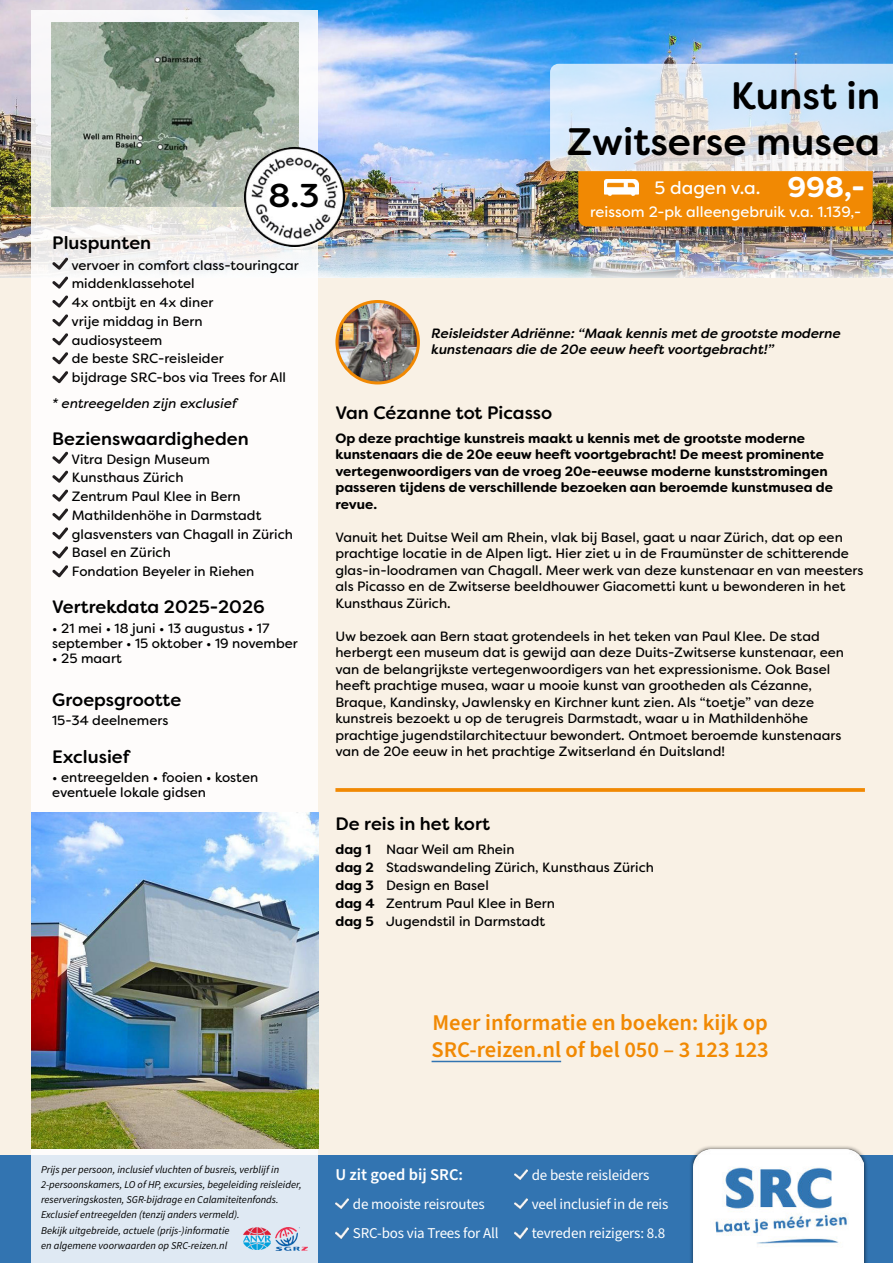
<style>
.page{position:relative;width:893px;height:1263px;background:#fff}
.page>*{position:absolute;margin:0;border:0;box-sizing:border-box;transform-origin:0 0}
.t1{font:500 38.25px/45.9px "Filson Soft";color:#000;text-align:right}
.t2{font:500 33px "Filson Soft";color:#000}
.t3{font:600 22.5px/27px "Source Sans Pro";color:#f18903}
.t4{font:500 18px "Filson Soft";color:#000}
.t5{font:18px "Filson Soft";color:#fff}
.t6{font:600 16.5px "Source Sans Pro";color:#fff}
.t7{font:15px "Source Sans Pro";letter-spacing:-.01em;color:#fff}
.t8{font:15px "Filson Soft";color:#fff}
.t9{font:13.5px/18.8px "Filson Soft";color:#000}
.t10{font:700 13.5px/18px "Filson Soft";color:#000}
.t11{font:italic 500 13.5px/16.5px "Filson Soft";color:#000}
.t12{font:italic 13.5px "Filson Soft";color:#000}
.t13{font:italic 10.5px "Source Sans Variable";color:#000}
.s1{font-weight:700;font-size:28.5px}
</style>
<div class="page">
<img style="left:0;top:0;width:893px;height:278px">
<div style="left:0;top:279px;width:893px;height:876px;background:#f9f1e5"></div>
<div style="left:0;top:1155px;width:893px;height:108px;background:#3274b1"></div>
<div style="left:689px;top:1145px;width:179px;height:118px;background:#000;opacity:.7"></div>
<img style="left:693px;top:1149px;width:171px;height:114px">
<svg style="left:32px;top:11px;width:286px;height:1252px;background:#f7f7f8"></svg>
<img style="left:243px;top:1228px;width:27px;height:22px">
<img style="left:275px;top:1228px;width:32px;height:22px">
<svg style="left:515px;top:1228px;width:12px;height:10px"></svg>
<svg style="left:515px;top:1199px;width:12px;height:10px"></svg>
<svg style="left:515px;top:1169px;width:12px;height:10px"></svg>
<svg style="left:335px;top:1228px;width:13px;height:10px"></svg>
<svg style="left:335px;top:1199px;width:13px;height:10px"></svg>
<hr style="left:432px;top:1061px;width:129px;height:1px;background:#3274b1">
<svg style="left:335px;top:788px;width:530px;height:4px;background:#f18f10"></svg>
<img style="left:337px;top:301px;width:81px;height:82px;border-radius:41px">
<div style="left:335px;top:300px;width:85px;height:84px;border:3px solid #f18903;border-radius:50%"></div>
<img style="left:32px;top:812px;width:286px;height:336px">
<svg style="left:52px;top:565px;width:16px;height:12px"></svg>
<svg style="left:52px;top:546px;width:16px;height:12px"></svg>
<svg style="left:52px;top:527px;width:16px;height:12px"></svg>
<svg style="left:52px;top:508px;width:16px;height:12px"></svg>
<svg style="left:52px;top:490px;width:16px;height:11px"></svg>
<svg style="left:52px;top:470px;width:16px;height:13px"></svg>
<svg style="left:52px;top:452px;width:16px;height:11px"></svg>
<svg style="left:52px;top:371px;width:16px;height:12px"></svg>
<svg style="left:52px;top:352px;width:16px;height:12px"></svg>
<svg style="left:52px;top:333px;width:16px;height:12px"></svg>
<svg style="left:52px;top:314px;width:16px;height:12px"></svg>
<svg style="left:52px;top:296px;width:16px;height:11px"></svg>
<svg style="left:52px;top:276px;width:16px;height:13px"></svg>
<svg style="left:52px;top:258px;width:16px;height:11px"></svg>
<img style="left:51px;top:22px;width:247px;height:185px">
<img style="left:244px;top:147px;width:100px;height:100px">
<svg style="left:550px;top:64px;width:343px;height:162px;background:#dac4a2"></svg>
<h3 class="t4" style="left:52px;top:231px;width:100px">Pluspunten</h3>
<h2 class="t2" style="left:269px;top:174px;width:53px">8.3</h2>
<p class="t9" style="left:71px;top:255px;width:229px">vervoer in comfort class-touringcar middenklassehotel<br>4x ontbijt en 4x diner<br>vrije middag in Bern<br>audiosysteem<br>de beste SRC-reisleider<br>bijdrage SRC-bos via Trees for All</p>
<p class="t12" style="left:52px;top:395px;width:186px">* entreegelden zijn exclusief</p>
<h3 class="t4" style="left:52px;top:427px;width:198px">Bezienswaardigheden</h3>
<p class="t9" style="left:71px;top:450px;width:223px">Vitra Design Museum<br>Kunsthaus Zürich<br>Zentrum Paul Klee in Bern<br>Mathildenhöhe in Darmstadt glasvensters van Chagall in Zürich<br>Basel en Zürich<br>Fondation Beyeler in Riehen</p>
<h3 class="t4" style="left:52px;top:595px;width:214px">Vertrekdata 2025-2026</h3>
<p class="t9" style="left:52px;top:620px;width:247px;line-height:15px">• 21 mei • 18 juni • 13 augustus • 17 september • 15 oktober • 19 november</p>
<p class="t9" style="left:52px;top:649px;width:71px">• 25 maart</p>
<h3 class="t4" style="left:52px;top:688px;width:131px">Groepsgrootte</h3>
<p class="t9" style="left:52px;top:711px;width:118px">15-34 deelnemers</p>
<h3 class="t4" style="left:52px;top:745px;width:79px">Exclusief</h3>
<p class="t9" style="left:52px;top:770px;width:207px;line-height:15px">• entreegelden • fooien • kosten eventuele lokale gidsen</p>
<h1 class="t1" style="left:567px;top:73px;width:314px">Kunst in<br>Zwitserse musea</h1>
<h3 class="t5" style="left:654px;top:176px;width:212px">5 dagen v.a. <span class="s1">998,-</span></h3>
<p class="t8" style="left:590px;top:202px;width:272px">reissom 2-pk alleengebruik v.a. 1.139,-</p>
<p class="t11" style="left:432px;top:325px;width:411px">Reisleidster Adriënne: “Maak kennis met de grootste moderne kunstenaars die de 20e eeuw heeft voortgebracht!”</p>
<h3 class="t4" style="left:335px;top:401px;width:218px">Van Cézanne tot Picasso</h3>
<p class="t10" style="left:335px;top:430px;width:499px;line-height:16.5px">Op deze prachtige kunstreis maakt u kennis met de grootste moderne kunstenaars die de 20e eeuw heeft voortgebracht! De meest prominente vertegenwoordigers van de vroeg 20e-eeuwse moderne kunststromingen passeren tijdens de verschillende bezoeken aan beroemde kunstmusea de revue.</p>
<p class="t9" style="left:335px;top:528px;width:530px;line-height:16.5px">Vanuit het Duitse Weil am Rhein, vlak bij Basel, gaat u naar Zürich, dat op een prachtige locatie in de Alpen ligt. Hier ziet u in de Fraumünster de schitterende glas-in-loodramen van Chagall. Meer werk van deze kunstenaar en van meesters als Picasso en de Zwitserse beeldhouwer Giacometti kunt u bewonderen in het Kunsthaus Zürich.</p>
<p class="t9" style="left:335px;top:627px;width:510px;line-height:16.5px">Uw bezoek aan Bern staat grotendeels in het teken van Paul Klee. De stad herbergt een museum dat is gewijd aan deze Duits-Zwitserse kunstenaar, een van de belangrijkste vertegenwoordigers van het expressionisme. Ook Basel heeft prachtige musea, waar u mooie kunst van grootheden als Cézanne, Braque, Kandinsky, Jawlensky en Kirchner kunt zien. Als “toetje” van deze kunstreis bezoekt u op de terugreis Darmstadt, waar u in Mathildenhöhe prachtige jugendstilarchitectuur bewondert. Ontmoet beroemde kunstenaars van de 20e eeuw in het prachtige Zwitserland én Duitsland!</p>
<h3 class="t4" style="left:335px;top:812px;width:156px">De reis in het kort</h3>
<p class="t10" style="left:335px;top:840px;width:41px">dag 1 dag 2 dag 3 dag 4 dag 5</p>
<p class="t9" style="left:386px;top:840px;width:269px;line-height:18px">Naar Weil am Rhein<br>Stadswandeling Zürich, Kunsthaus Zürich<br>Design en Basel<br>Zentrum Paul Klee in Bern<br>Jugendstil in Darmstadt</p>
<h3 class="t3" style="left:432px;top:1010px;width:339px">Meer informatie en boeken: kijk op<br>SRC-reizen.nl of bel 050 – 3 123 123</h3>
<p class="t13" style="left:41px;top:1163px;width:240px">Prijs per persoon, inclusief vluchten of busreis, verblijf in</p>
<p class="t13" style="left:41px;top:1178px;width:262px">2-persoonskamers, LO of HP, excursies, begeleiding reisleider,</p>
<p class="t13" style="left:41px;top:1193px;width:239px">reserveringskosten, SGR-bijdrage en Calamiteitenfonds.</p>
<p class="t13" style="left:41px;top:1208px;width:200px">Exclusief entreegelden (tenzij anders vermeld).</p>
<p class="t13" style="left:41px;top:1223px;width:190px">Bekijk uitgebreide, actuele (prijs-)informatie</p>
<p class="t13" style="left:41px;top:1238px;width:188px">en algemene voorwaarden op SRC-reizen.nl</p>
<p class="t6" style="left:335px;top:1163px;width:129px">U zit goed bij SRC:</p>
<p class="t7" style="left:532px;top:1164px;width:119px">de beste reisleiders</p>
<p class="t7" style="left:353px;top:1194px;width:133px">de mooiste reisroutes</p>
<p class="t7" style="left:532px;top:1194px;width:138px">veel inclusief in de reis</p>
<p class="t7" style="left:353px;top:1223px;width:147px">SRC-bos via Trees for All</p>
<p class="t7" style="left:532px;top:1223px;width:135px">tevreden reizigers: 8.8</p>
</div>
